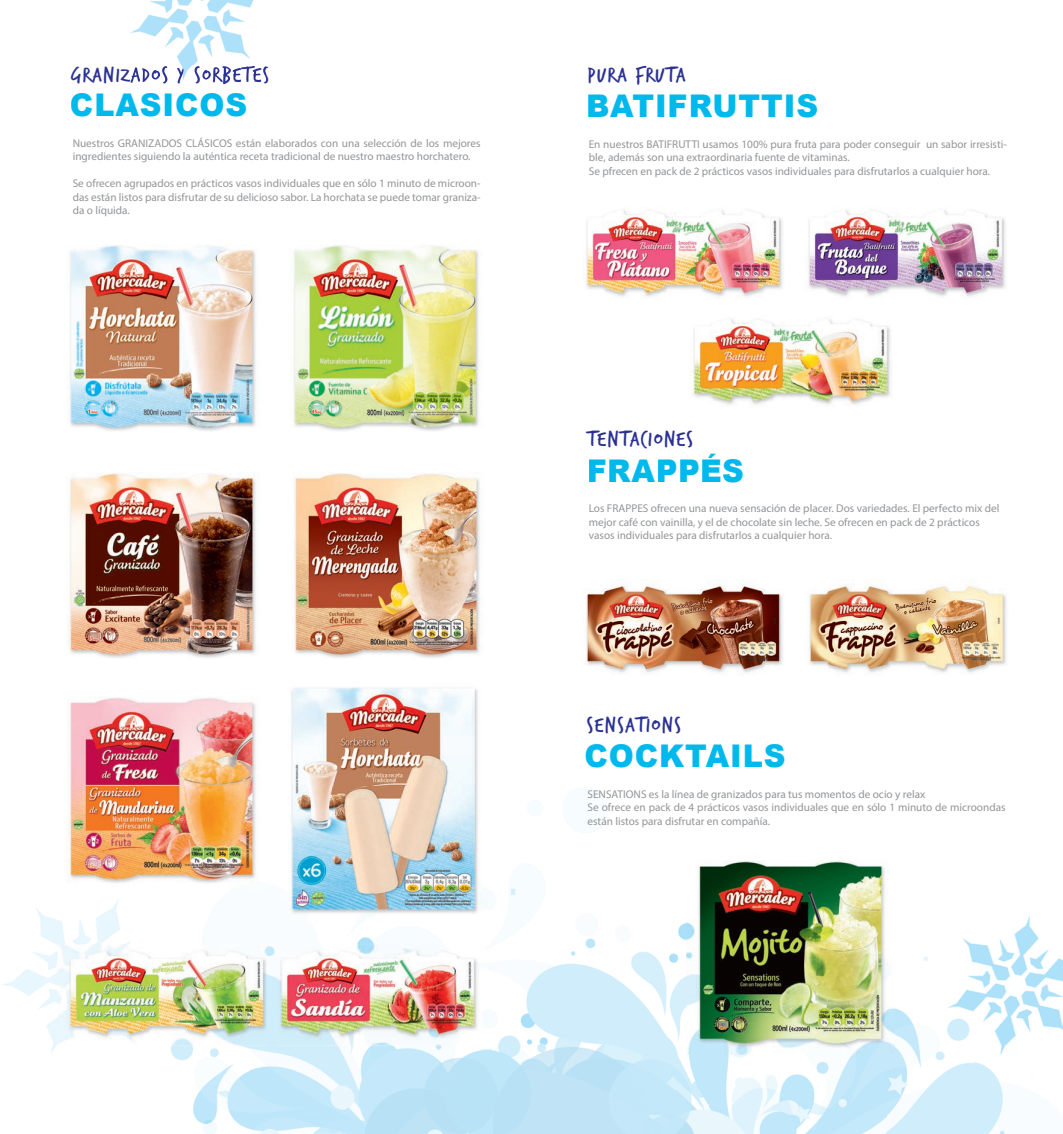
<style>
.page{position:relative;width:1063px;height:1134px;background:#fff}
.page>*{position:absolute;margin:0;border:0;box-sizing:border-box;transform-origin:0 0}
.t1{font:900 31.25px "Arial";letter-spacing:.03em;color:#00b9ec;scale:.96 1}
.t2{font:900 31.25px "Arial";letter-spacing:.01em;color:#00b9ec;scale:.96 1}
.t3{font:22.5px "Trash Hand";letter-spacing:.06em;color:#2c3293;scale:1.04 1}
.t4{font:11.25px/13.5px "Myriad Pro";color:#939598}
</style>
<div class="page">
<img style="left:2px;top:908px;width:86px;height:145px">
<img style="left:487px;top:888px;width:221px;height:246px">
<img style="left:88px;top:899px;width:43px;height:45px">
<img style="left:886px;top:957px;width:88px;height:177px">
<img style="left:357px;top:917px;width:131px;height:43px">
<img style="left:443px;top:960px;width:45px;height:174px">
<img style="left:171px;top:1045px;width:272px;height:89px">
<img style="left:708px;top:1055px;width:178px;height:79px">
<img style="left:974px;top:1062px;width:31px;height:72px">
<img style="left:130px;top:0;width:124px;height:66px">
<img style="left:130px;top:66px;width:135px;height:15px">
<img style="left:947px;top:916px;width:116px;height:139px">
<img style="left:67px;top:473px;width:190px;height:185px">
<img style="left:586px;top:579px;width:197px;height:95px">
<img style="left:809px;top:584px;width:198px;height:91px">
<img style="left:67px;top:698px;width:190px;height:185px">
<img style="left:585px;top:210px;width:199px;height:88px">
<img style="left:808px;top:210px;width:198px;height:87px">
<img style="left:69px;top:245px;width:187px;height:186px">
<img style="left:293px;top:245px;width:186px;height:186px">
<img style="left:57px;top:944px;width:211px;height:101px">
<img style="left:294px;top:473px;width:189px;height:185px">
<img style="left:687px;top:861px;width:207px;height:194px">
<img style="left:291px;top:687px;width:196px;height:235px">
<img style="left:276px;top:944px;width:211px;height:101px">
<img style="left:268px;top:946px;width:8px;height:99px">
<img style="left:691px;top:318px;width:201px;height:89px">
<img style="left:740px;top:346px;width:64px;height:18px">
<h2 class="t3" style="left:71px;top:64px;width:192px">GRANIZADOS Y SORBETES</h2>
<h1 class="t1" style="left:70px;top:82px;width:186px">CLASICOS</h1>
<p class="t4" style="left:73px;top:136px;width:409px">Nuestros GRANIZADOS CLÁSICOS están elaborados con una selección de los mejores ingredientes siguiendo la auténtica receta tradicional de nuestro maestro horchatero.</p>
<p class="t4" style="left:73px;top:177px;width:409px;text-align:justify">Se ofrecen agrupados en prácticos vasos individuales que en sólo 1 minuto de microon&shy;das están listos para disfrutar de su delicioso sabor. La horchata se puede tomar graniza&shy;da o líquida.</p>
<h2 class="t3" style="left:588px;top:64px;width:96px">PURA FRUTA</h2>
<h1 class="t1" style="left:586px;top:83px;width:243px">BATIFRUTTIS</h1>
<p class="t4" style="left:589px;top:137px;width:420px">En nuestros BATIFRUTTI usamos 100% pura fruta para poder conseguir un sabor irresisti&shy;ble, además son una extraordinaria fuente de vitaminas.<br>Se pfrecen en pack de 2 prácticos vasos individuales para disfrutarlos a cualquier hora.</p>
<h2 class="t3" style="left:587px;top:428px;width:103px">TENTACIONES</h2>
<h1 class="t2" style="left:587px;top:448px;width:165px">FRAPPÉS</h1>
<p class="t4" style="left:589px;top:502px;width:412px">Los FRAPPES ofrecen una nueva sensación de placer. Dos variedades. El perfecto mix del mejor café con vainilla, y el de chocolate sin leche. Se ofrecen en pack de 2 prácticos vasos individuales para disfrutarlos a cualquier hora.</p>
<h2 class="t3" style="left:587px;top:713px;width:92px">SENSATIONS</h2>
<h1 class="t1" style="left:584px;top:733px;width:211px">COCKTAILS</h1>
<p class="t4" style="left:588px;top:787px;width:420px">SENSATIONS es la línea de granizados para tus momentos de ocio y relax<br>Se ofrece en pack de 4 prácticos vasos individuales que en sólo 1 minuto de microondas están listos para disfrutar en compañía.</p>
</div>
